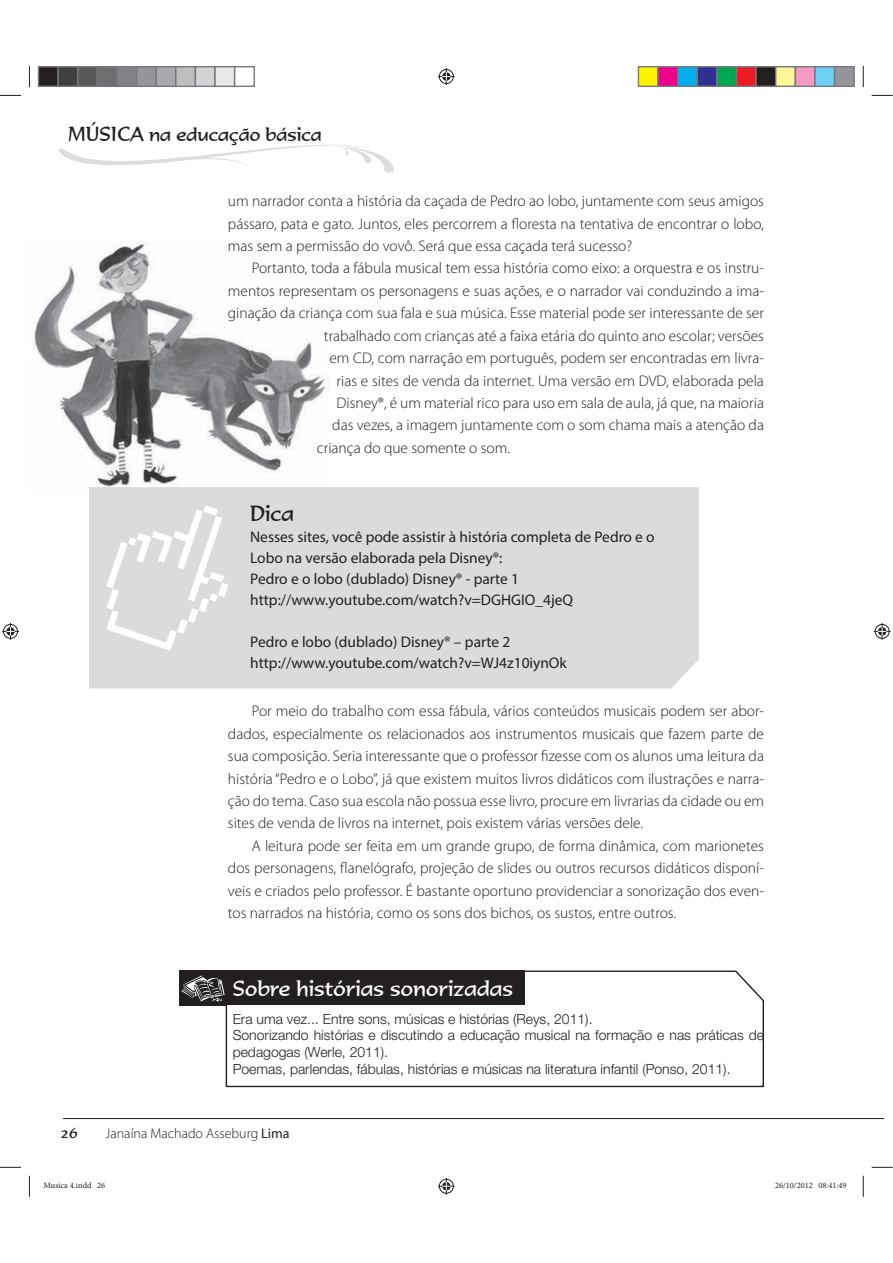
<style>
.page{position:relative;width:893px;height:1263px;background:#fff}
.page>*{position:absolute;margin:0;border:0;box-sizing:border-box;transform-origin:0 0}
.t1{font:21px "Formal 436 BT";color:#fff}
.t2{font:21px "Formal 436 BT";color:#231f20}
.t3{font:18.15px "Formal 436 BT";color:#231f20}
.t4{font:300 15.45px/22.4px "Myriad Pro";color:#231f20;text-align:justify}
.t5{font:15.45px/21px "Myriad Pro";color:#231f20}
.t6{font:15.45px "Formal 436 BT";color:#231f20}
.t7{font:300 13.95px/16.8px "Helvetica Neue LT Std";color:#231f20}
.t8{font:300 13.95px "Myriad Pro";color:#231f20}
.t9{font:8.4px "Minion Pro";color:#231f20}
.s1{font-size:19.65px}
.s2{font-weight:400}
</style>
<div class="page">
<img style="left:34px;top:242px;width:295px;height:245px">
<svg style="left:225px;top:970px;width:539px;height:118px"></svg>
<div style="left:213px;top:971px;width:312px;height:34px;background:#231f20"></div>
<div style="left:179px;top:971px;width:47px;height:35px;background:#231f20"></div>
<svg style="left:181px;top:975px;width:44px;height:26px"></svg>
<div style="left:89px;top:487px;width:610px;height:201px;background:#d9dbdc"></div>
<svg style="left:106px;top:505px;width:122px;height:146px"></svg>
<svg style="left:59px;top:144px;width:335px;height:29px"></svg>
<hr style="left:63px;top:1118px;width:820px;height:1px;background:#231f20">
<svg style="left:0;top:95px;width:21px;height:1px"></svg>
<svg style="left:872px;top:95px;width:21px;height:1px"></svg>
<svg style="left:0;top:1167px;width:21px;height:1px"></svg>
<svg style="left:872px;top:1167px;width:21px;height:1px"></svg>
<svg style="left:29px;top:66px;width:1px;height:21px"></svg>
<svg style="left:29px;top:1176px;width:1px;height:21px"></svg>
<svg style="left:863px;top:66px;width:1px;height:21px"></svg>
<svg style="left:863px;top:1176px;width:1px;height:21px"></svg>
<svg style="left:438px;top:68px;width:17px;height:17px"></svg>
<svg style="left:438px;top:1178px;width:17px;height:17px"></svg>
<svg style="left:2px;top:623px;width:17px;height:17px"></svg>
<svg style="left:874px;top:623px;width:16px;height:17px"></svg>
<div style="left:39px;top:67px;width:19px;height:19px;background:#231f20"></div>
<div style="left:38px;top:66px;width:21px;height:21px;border:1px solid #77787b"></div>
<div style="left:58px;top:67px;width:20px;height:19px;background:#404041"></div>
<div style="left:57px;top:66px;width:21px;height:21px;border:1px solid #77787b"></div>
<div style="left:78px;top:67px;width:19px;height:19px;background:#58595b"></div>
<div style="left:77px;top:66px;width:21px;height:21px;border:1px solid #77787b"></div>
<div style="left:97px;top:67px;width:20px;height:19px;background:#6d6e70"></div>
<div style="left:97px;top:66px;width:21px;height:21px;border:1px solid #77787b"></div>
<div style="left:117px;top:67px;width:20px;height:19px;background:#808285"></div>
<div style="left:116px;top:66px;width:21px;height:21px;border:1px solid #77787b"></div>
<div style="left:137px;top:67px;width:19px;height:19px;background:#939598"></div>
<div style="left:136px;top:66px;width:21px;height:21px;border:1px solid #77787b"></div>
<div style="left:156px;top:67px;width:20px;height:19px;background:#a7a9ac"></div>
<div style="left:155px;top:66px;width:21px;height:21px;border:1px solid #77787b"></div>
<div style="left:176px;top:67px;width:19px;height:19px;background:#bcbec0"></div>
<div style="left:175px;top:66px;width:21px;height:21px;border:1px solid #77787b"></div>
<div style="left:195px;top:67px;width:20px;height:19px;background:#d1d3d4"></div>
<div style="left:195px;top:66px;width:21px;height:21px;border:1px solid #77787b"></div>
<div style="left:215px;top:67px;width:20px;height:19px;background:#e7e8e8"></div>
<div style="left:214px;top:66px;width:21px;height:21px;border:1px solid #77787b"></div>
<div style="left:234px;top:66px;width:21px;height:21px;border:1px solid #77787b"></div>
<div style="left:638px;top:67px;width:20px;height:19px;background:#fff200"></div>
<div style="left:638px;top:66px;width:21px;height:21px;border:1px solid #77787b"></div>
<div style="left:658px;top:67px;width:20px;height:19px;background:#ec008c"></div>
<div style="left:657px;top:66px;width:21px;height:21px;border:1px solid #77787b"></div>
<div style="left:678px;top:67px;width:19px;height:19px;background:#00aeef"></div>
<div style="left:677px;top:66px;width:21px;height:21px;border:1px solid #77787b"></div>
<div style="left:697px;top:67px;width:20px;height:19px;background:#2e3092"></div>
<div style="left:696px;top:66px;width:21px;height:21px;border:1px solid #77787b"></div>
<div style="left:717px;top:67px;width:19px;height:19px;background:#00a650"></div>
<div style="left:716px;top:66px;width:21px;height:21px;border:1px solid #77787b"></div>
<div style="left:736px;top:67px;width:20px;height:19px;background:#ed1c24"></div>
<div style="left:736px;top:66px;width:21px;height:21px;border:1px solid #77787b"></div>
<div style="left:756px;top:67px;width:20px;height:19px;background:#231f20"></div>
<div style="left:755px;top:66px;width:21px;height:21px;border:1px solid #77787b"></div>
<div style="left:776px;top:67px;width:19px;height:19px;background:#fff799"></div>
<div style="left:775px;top:66px;width:21px;height:21px;border:1px solid #77787b"></div>
<div style="left:795px;top:67px;width:20px;height:19px;background:#f49ac1"></div>
<div style="left:794px;top:66px;width:22px;height:21px;border:1px solid #77787b"></div>
<div style="left:815px;top:67px;width:19px;height:19px;background:#6dcff6"></div>
<div style="left:814px;top:66px;width:21px;height:21px;border:1px solid #77787b"></div>
<div style="left:834px;top:67px;width:20px;height:19px;background:#939598"></div>
<div style="left:834px;top:66px;width:21px;height:21px;border:1px solid #77787b"></div>
<p class="t3" style="left:68px;top:124px;width:255px"><span class="s1">MÚSICA</span> na educação básica</p>
<p class="t4" style="left:228px;top:191px;width:537px">um narrador conta a história da caçada de Pedro ao lobo, juntamente com seus amigos pássaro, pata e gato. Juntos, eles percorrem a floresta na tentativa de encontrar o lobo, mas sem a permissão do vovô. Será que essa caçada terá sucesso?</p>
<p class="t4" style="left:252px;top:258px;width:514px">Portanto, toda a fábula musical tem essa história como eixo: a orquestra e os instru-</p>
<p class="t4" style="left:228px;top:281px;width:537px">mentos representam os personagens e suas ações, e o narrador vai conduzindo a ima-</p>
<p class="t4" style="left:228px;top:303px;width:537px">ginação da criança com sua fala e sua música. Esse material pode ser interessante de ser</p>
<p class="t4" style="left:324px;top:325px;width:441px">trabalhado com crianças até a faixa etária do quinto ano escolar; versões</p>
<p class="t4" style="left:329px;top:348px;width:436px">em CD, com narração em português, podem ser encontradas em livra-</p>
<p class="t4" style="left:336px;top:370px;width:429px">rias e sites de venda da internet. Uma versão em DVD, elaborada pela</p>
<p class="t4" style="left:336px;top:393px;width:429px">Disney®, é um material rico para uso em sala de aula, já que, na maioria</p>
<p class="t4" style="left:332px;top:415px;width:433px">das vezes, a imagem juntamente com o som chama mais a atenção da</p>
<p class="t4" style="left:317px;top:437px;width:195px">criança do que somente o som.</p>
<h1 class="t2" style="left:250px;top:500px;width:46px">Dica</h1>
<p class="t5" style="left:250px;top:527px;width:406px">Nesses sites, você pode assistir à história completa de Pedro e o Lobo na versão elaborada pela Disney®:<br>Pedro e o lobo (dublado) Disney® - parte 1 http://www.youtube.com/watch?v=DGHGIO_4jeQ</p>
<p class="t5" style="left:250px;top:632px;width:318px">Pedro e lobo (dublado) Disney® – parte 2 http://www.youtube.com/watch?v=WJ4z10iynOk</p>
<p class="t4" style="left:228px;top:701px;width:538px;text-indent:24px">Por meio do trabalho com essa fábula, vários conteúdos musicais podem ser abor&shy;dados, especialmente os relacionados aos instrumentos musicais que fazem parte de sua composição. Seria interessante que o professor fizesse com os alunos uma leitura da história “Pedro e o Lobo”, já que existem muitos livros didáticos com ilustrações e narra&shy;ção do tema. Caso sua escola não possua esse livro, procure em livrarias da cidade ou em sites de venda de livros na internet, pois existem várias versões dele.</p>
<p class="t4" style="left:228px;top:836px;width:537px;text-indent:24px">A leitura pode ser feita em um grande grupo, de forma dinâmica, com marionetes dos personagens, flanelógrafo, projeção de slides ou outros recursos didáticos disponí&shy;veis e criados pelo professor. É bastante oportuno providenciar a sonorização dos even&shy;tos narrados na história, como os sons dos bichos, os sustos, entre outros.</p>
<p class="t6" style="left:60px;top:1123px;width:19px">26</p>
<h1 class="t1" style="left:233px;top:975px;width:282px">Sobre histórias sonorizadas</h1>
<p class="t7" style="left:233px;top:1011px;width:533px">Era uma vez... Entre sons, músicas e histórias (Reys, 2011).<br>Sonorizando histórias e discutindo a educação musical na formação e nas práticas de pedagogas (Werle, 2011).<br>Poemas, parlendas, fábulas, histórias e músicas na literatura infantil (Ponso, 2011).</p>
<p class="t8" style="left:106px;top:1128px;width:185px">Janaína Machado Asseburg <span class="s2">Lima</span></p>
<p class="t9" style="left:43px;top:1181px;width:63px">Musica 4.indd 26</p>
<p class="t9" style="left:775px;top:1181px;width:73px">26/10/2012 08:41:49</p>
</div>
